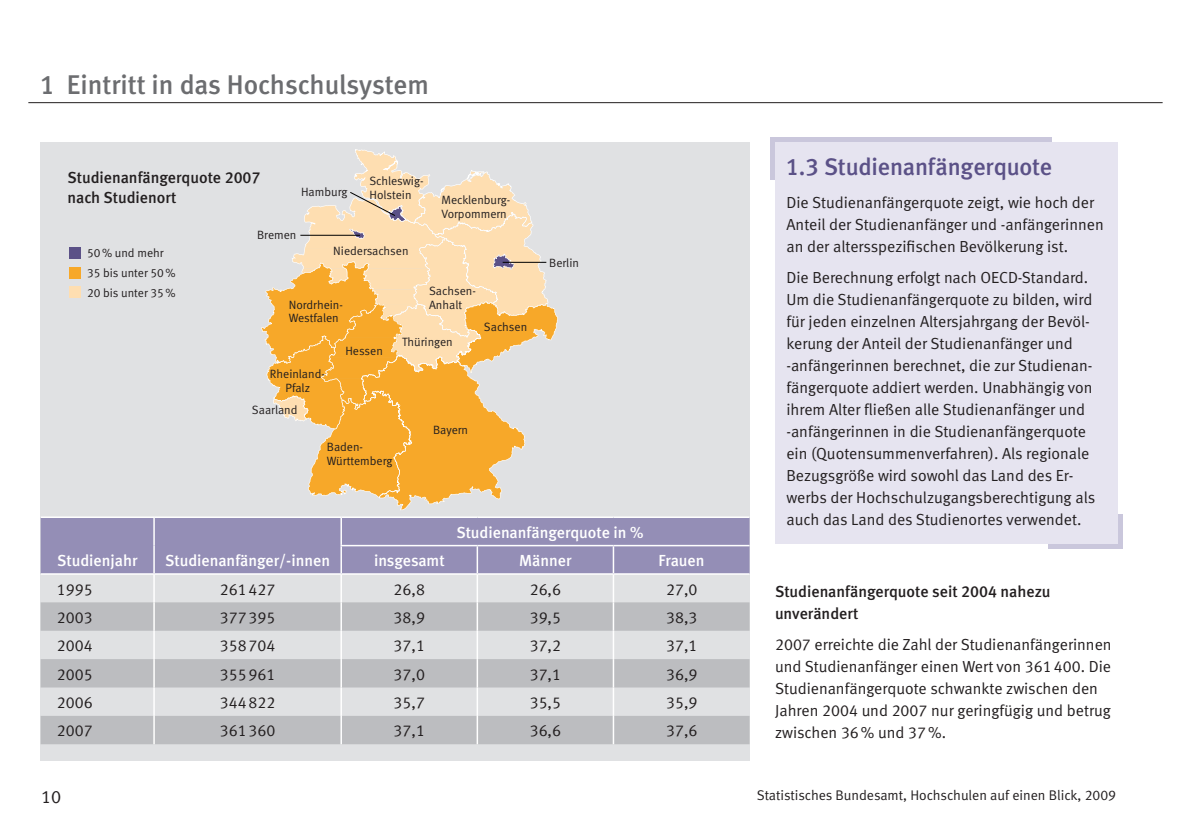
<style>
.page{position:relative;width:1191px;height:840px;background:#fff}
.page>*{position:absolute;margin:0;border:0;box-sizing:border-box;transform-origin:0 0}
.t1{font:27px "Meta Medium LF";color:#6c6d70}
.Head_1{font:24px "Meta Medium LF";letter-spacing:-.01em;color:#5b5187}
.t2{font:18px "Meta Normal LF";color:#231f20}
.Farbig_unterlegter_T{font:16px/22px "Meta Normal LF";color:#231f20}
.Body{font:16px/22px "Meta Normal LF";color:#231f20}
.Head_2{font:16px/22px "Meta Medium LF";color:#231f20}
.Head_2-2{font:16px "Meta Medium LF";color:#fff}
.t3{font:14px "Meta Normal LF";color:#231f20}
.t4{font:12px/13.6px "Meta Normal LF";color:#231f20}
</style>
<div class="page">
<hr style="left:28px;top:102px;width:1134px;height:1px;background:#231f20">
<div style="left:1048px;top:543px;width:74px;height:5px;background:#cac7dc"></div>
<div style="left:1117px;top:514px;width:5px;height:34px;background:#cac7dc"></div>
<div style="left:770px;top:137px;width:281px;height:5px;background:#cac7dc"></div>
<div style="left:770px;top:137px;width:5px;height:42px;background:#cac7dc"></div>
<div style="left:775px;top:142px;width:342px;height:401px;background:#e6e4f0"></div>
<div style="left:40px;top:142px;width:709px;height:618px;background:#e0e1e3"></div>
<div style="left:69px;top:247px;width:11px;height:11px;background:#5b5187"></div>
<div style="left:69px;top:267px;width:11px;height:12px;background:#f7a829"></div>
<div style="left:69px;top:286px;width:11px;height:11px;background:#fedeb1"></div>
<svg style="left:261px;top:149px;width:297px;height:361px"></svg>
<div style="left:41px;top:517px;width:708px;height:56px;background:#948eb6"></div>
<svg style="left:41px;top:602px;width:708px;height:141px;fill:#bcbdc0"></svg>
<hr style="left:341px;top:573px;width:136px;height:1px;background:#fff">
<hr style="left:477px;top:573px;width:136px;height:1px;background:#fff">
<hr style="left:613px;top:573px;width:136px;height:1px;background:#fff">
<hr style="left:340px;top:546px;width:2px;height:27px;background:#fff">
<hr style="left:153px;top:574px;width:2px;height:28px;background:#fff">
<hr style="left:340px;top:574px;width:2px;height:28px;background:#fff">
<hr style="left:153px;top:602px;width:2px;height:28px;background:#fff">
<hr style="left:340px;top:602px;width:2px;height:28px;background:#fff">
<hr style="left:153px;top:630px;width:2px;height:28px;background:#fff">
<hr style="left:340px;top:630px;width:2px;height:28px;background:#fff">
<hr style="left:153px;top:658px;width:2px;height:29px;background:#fff">
<hr style="left:340px;top:658px;width:2px;height:29px;background:#fff">
<hr style="left:153px;top:687px;width:2px;height:28px;background:#fff">
<hr style="left:340px;top:687px;width:2px;height:28px;background:#fff">
<hr style="left:153px;top:715px;width:2px;height:28px;background:#fff">
<hr style="left:340px;top:715px;width:2px;height:28px;background:#fff">
<hr style="left:476px;top:546px;width:2px;height:27px;background:#fff">
<hr style="left:612px;top:546px;width:2px;height:27px;background:#fff">
<hr style="left:476px;top:574px;width:2px;height:28px;background:#fff">
<hr style="left:612px;top:574px;width:2px;height:28px;background:#fff">
<hr style="left:476px;top:602px;width:2px;height:28px;background:#fff">
<hr style="left:612px;top:602px;width:2px;height:28px;background:#fff">
<hr style="left:476px;top:630px;width:2px;height:28px;background:#fff">
<hr style="left:612px;top:630px;width:2px;height:28px;background:#fff">
<hr style="left:476px;top:658px;width:2px;height:29px;background:#fff">
<hr style="left:612px;top:658px;width:2px;height:29px;background:#fff">
<hr style="left:476px;top:687px;width:2px;height:28px;background:#fff">
<hr style="left:612px;top:687px;width:2px;height:28px;background:#fff">
<hr style="left:476px;top:715px;width:2px;height:28px;background:#fff">
<hr style="left:612px;top:715px;width:2px;height:28px;background:#fff">
<hr style="left:41px;top:516px;width:113px;height:1px;background:#fff">
<hr style="left:154px;top:516px;width:187px;height:1px;background:#fff">
<hr style="left:41px;top:573px;width:113px;height:1px;background:#fff">
<hr style="left:154px;top:573px;width:187px;height:1px;background:#fff">
<hr style="left:153px;top:517px;width:2px;height:28px;background:#fff">
<hr style="left:341px;top:516px;width:136px;height:1px;background:#fff">
<hr style="left:340px;top:517px;width:2px;height:27px;background:#fff">
<hr style="left:477px;top:516px;width:136px;height:1px;background:#fff">
<hr style="left:613px;top:516px;width:136px;height:1px;background:#fff">
<hr style="left:153px;top:545px;width:2px;height:28px;background:#fff">
<hr style="left:340px;top:544px;width:137px;height:2px;background:#fff">
<hr style="left:477px;top:544px;width:136px;height:2px;background:#fff">
<hr style="left:613px;top:544px;width:136px;height:2px;background:#fff">
<p class="t1" style="left:40px;top:69px;width:391px">1 Eintritt in das Hochschulsystem</p>
<p class="Head_2" style="left:67px;top:168px;width:194px;line-height:20px">Studienanfängerquote 2007 nach Studienort</p>
<p class="t4" style="left:257px;top:228px;width:41px">Bremen</p>
<p class="t4" style="left:301px;top:184px;width:48px">Hamburg</p>
<p class="t4" style="left:369px;top:174px;width:56px">Schleswig-<br>Holstein</p>
<p class="t4" style="left:441px;top:193px;width:70px">Mecklenburg-<br>Vorpommern</p>
<p class="t4" style="left:87px;top:245px;width:78px">50% und mehr</p>
<p class="t4" style="left:87px;top:266px;width:90px">35 bis unter 50%</p>
<p class="t4" style="left:87px;top:285px;width:90px">20 bis unter 35%</p>
<p class="t4" style="left:333px;top:244px;width:77px">Niedersachsen</p>
<p class="t4" style="left:289px;top:297px;width:56px">Nordrhein-<br>Westfalen</p>
<p class="t4" style="left:270px;top:367px;width:56px;text-align:center">Rheinland-<br>Pfalz</p>
<p class="t4" style="left:252px;top:402px;width:47px">Saarland</p>
<p class="t4" style="left:345px;top:344px;width:39px">Hessen</p>
<p class="t4" style="left:327px;top:440px;width:67px">Baden-<br>Württemberg</p>
<p class="t4" style="left:429px;top:284px;width:48px">Sachsen-<br>Anhalt</p>
<p class="t4" style="left:402px;top:335px;width:52px">Thüringen</p>
<p class="t4" style="left:484px;top:319px;width:45px">Sachsen</p>
<p class="t4" style="left:433px;top:422px;width:37px">Bayern</p>
<p class="t4" style="left:549px;top:256px;width:31px">Berlin</p>
<p class="Head_2-2" style="left:57px;top:551px;width:82px">Studienjahr</p>
<p class="Head_2-2" style="left:165px;top:550px;width:166px">Studienanfänger/-innen</p>
<p class="Head_2-2" style="left:456px;top:522px;width:189px">Studienanfängerquote in %</p>
<p class="Head_2-2" style="left:374px;top:551px;width:72px">insgesamt</p>
<p class="Head_2-2" style="left:519px;top:551px;width:54px">Männer</p>
<p class="Head_2-2" style="left:658px;top:551px;width:48px">Frauen</p>
<p class="Body" style="left:57px;top:577px;width:37px">1995</p>
<p class="Body" style="left:220px;top:577px;width:57px">261427</p>
<p class="Body" style="left:393px;top:577px;width:33px">26,8</p>
<p class="Body" style="left:530px;top:577px;width:33px">26,6</p>
<p class="Body" style="left:666px;top:577px;width:33px">27,0</p>
<p class="Body" style="left:57px;top:605px;width:37px">2003</p>
<p class="Body" style="left:220px;top:605px;width:57px">377395</p>
<p class="Body" style="left:393px;top:605px;width:33px">38,9</p>
<p class="Body" style="left:530px;top:605px;width:33px">39,5</p>
<p class="Body" style="left:666px;top:605px;width:33px">38,3</p>
<p class="Body" style="left:57px;top:634px;width:37px">2004</p>
<p class="Body" style="left:220px;top:634px;width:57px">358704</p>
<p class="Body" style="left:393px;top:634px;width:33px">37,1</p>
<p class="Body" style="left:530px;top:634px;width:33px">37,2</p>
<p class="Body" style="left:666px;top:634px;width:33px">37,1</p>
<p class="Body" style="left:57px;top:662px;width:37px">2005</p>
<p class="Body" style="left:220px;top:662px;width:57px">355961</p>
<p class="Body" style="left:393px;top:662px;width:33px">37,0</p>
<p class="Body" style="left:530px;top:662px;width:33px">37,1</p>
<p class="Body" style="left:666px;top:662px;width:33px">36,9</p>
<p class="Body" style="left:57px;top:691px;width:37px">2006</p>
<p class="Body" style="left:220px;top:691px;width:57px">344822</p>
<p class="Body" style="left:393px;top:691px;width:33px">35,7</p>
<p class="Body" style="left:530px;top:691px;width:33px">35,5</p>
<p class="Body" style="left:666px;top:691px;width:33px">35,9</p>
<p class="Body" style="left:57px;top:719px;width:37px">2007</p>
<p class="Body" style="left:220px;top:719px;width:57px">361360</p>
<p class="Body" style="left:393px;top:719px;width:33px">37,1</p>
<p class="Body" style="left:530px;top:719px;width:33px">36,6</p>
<p class="Body" style="left:666px;top:719px;width:33px">37,6</p>
<p class="Head_1" style="left:786px;top:153px;width:268px">1.3 Studienanfängerquote</p>
<p class="Farbig_unterlegter_T" style="left:786px;top:191px;width:319px">Die Studienanfängerquote zeigt, wie hoch der<br>Anteil der Studienanfänger und -anfängerinnen an der altersspezifischen Bevölkerung ist.</p>
<p class="Farbig_unterlegter_T" style="left:786px;top:266px;width:310px">Die Berechnung erfolgt nach OECD-Standard.<br>Um die Studienanfängerquote zu bilden, wird für jeden einzelnen Altersjahrgang der Bevöl&shy;kerung der Anteil der Studienanfänger und -anfängerinnen berechnet, die zur Studienan&shy;fängerquote addiert werden. Unabhängig von ihrem Alter fließen alle Studienanfänger und -anfängerinnen in die Studienanfängerquote ein (Quotensummenverfahren). Als regionale Bezugsgröße wird sowohl das Land des Er&shy;werbs der Hochschulzugangsberechtigung als auch das Land des Studienortes verwendet.</p>
<p class="Head_2" style="left:775px;top:580px;width:277px">Studienanfängerquote seit 2004 nahezu unverändert</p>
<p class="Body" style="left:775px;top:633px;width:338px">2007 erreichte die Zahl der Studienanfängerinnen und Studienanfänger einen Wert von 361400. Die Studienanfängerquote schwankte zwischen den Jahren 2004 und 2007 nur geringfügig und betrug zwischen 36% und 37%.</p>
<p class="t2" style="left:41px;top:786px;width:22px">10</p>
<p class="t3" style="left:756px;top:786px;width:361px">Statistisches Bundesamt, Hochschulen auf einen Blick, 2009</p>
</div>
